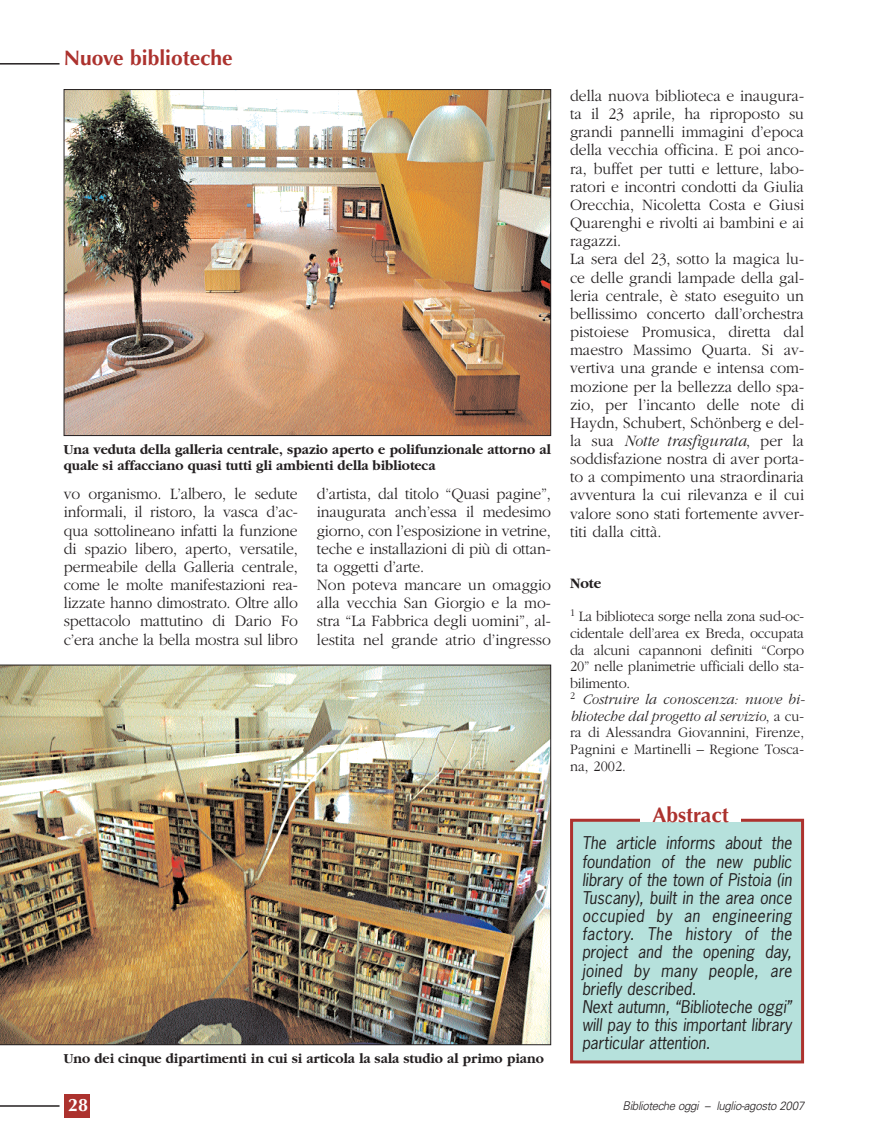
<style>
.page{position:relative;width:893px;height:1148px;background:#fff}
.page>*{position:absolute;margin:0;border:0;box-sizing:border-box;transform-origin:0 0}
.t1{font:700 21px "Optima";color:#ac322e}
.t2{font:700 18px "Optima";color:#fff}
.t3{font:300 16.5px/18.1px "Garamond";color:#231f20;scale:.95 1}
.t4{font:italic 16.5px/18.1px "News Gothic";color:#231f20;scale:.95 1}
.t5{font:300 15px/16.6px "Garamond";letter-spacing:-.01em;color:#231f20;scale:.95 1}
.t6{font:700 15px "Garamond";color:#231f20;scale:.95 1}
.t7{font:700 14.25px/15.8px "Garamond";color:#231f20;scale:.95 1}
.t8{font:italic 300 12px "Univers";letter-spacing:-.03em;color:#231f20;scale:.95 1}
.s1{font-style:italic}
</style>
<div class="page">
<hr style="left:0;top:1105px;width:60px;height:1px;background:#231f20">
<div style="left:64px;top:1094px;width:26px;height:23px;background:#ac322e"></div>
<hr style="left:0;top:63px;width:60px;height:2px;background:#231f20">
<img style="left:66px;top:91px;width:483px;height:343px">
<img style="left:0;top:665px;width:551px;height:380px">
<div style="left:571px;top:820px;width:231px;height:241px;background:#b6e1dc"></div>
<div style="left:570px;top:818px;width:234px;height:245px;border:3px solid #ac322e"></div>
<div style="left:640px;top:815px;width:100px;height:6px;background:#fff"></div>
<p class="t1" style="left:64px;top:49px;width:170px">Nuove biblioteche</p>
<p class="t7" style="left:64px;top:443px;width:514px">Una veduta della galleria centrale, spazio aperto e polifunzionale attorno al quale si affacciano quasi tutti gli ambienti della biblioteca</p>
<p class="t3" style="left:64px;top:486px;width:248px;text-align:justify">vo organismo. L’albero, le sedute informali, il ristoro, la vasca d’ac&shy;qua sottolineano infatti la funzione di spazio libero, aperto, versatile, permeabile della Galleria centrale, come le molte manifestazioni rea&shy;lizzate hanno dimostrato. Oltre allo spettacolo mattutino di Dario Fo c’era anche la bella mostra sul libro</p>
<p class="t3" style="left:317px;top:486px;width:248px">d’artista, dal titolo “Quasi pagine”, inaugurata anch’essa il medesimo giorno, con l’esposizione in vetrine, teche e installazioni di più di ottan&shy;ta oggetti d’arte.<br>Non poteva mancare un omaggio alla vecchia San Giorgio e la mo&shy;stra “La Fabbrica degli uomini”, al&shy;lestita nel grande atrio d’ingresso</p>
<p class="t7" style="left:64px;top:1051px;width:507px">Uno dei cinque dipartimenti in cui si articola la sala studio al primo piano</p>
<p class="t2" style="left:68px;top:1097px;width:22px">28</p>
<p class="t3" style="left:570px;top:88px;width:248px">della nuova biblioteca e inaugura&shy;ta il 23 aprile, ha riproposto su grandi pannelli immagini d’epoca della vecchia officina. E poi anco&shy;ra, buffet per tutti e letture, labo&shy;ratori e incontri condotti da Giulia<br>Orecchia, Nicoletta Costa e Giusi<br>Quarenghi e rivolti ai bambini e ai ragazzi.<br>La sera del 23, sotto la magica lu&shy;ce delle grandi lampade della gal&shy;leria centrale, è stato eseguito un bellissimo concerto dall’orchestra pistoiese Promusica, diretta dal maestro Massimo Quarta. Si av&shy;vertiva una grande e intensa com&shy;mozione per la bellezza dello spa&shy;zio, per l’incanto delle note di<br>Haydn, Schubert, Schönberg e del&shy;la sua <span class="s1">Notte trasfigurata</span>, per la soddisfazione nostra di aver porta&shy;to a compimento una straordinaria avventura la cui rilevanza e il cui valore sono stati fortemente avver&shy;titi dalla città.</p>
<p class="t6" style="left:570px;top:577px;width:34px">Note</p>
<p class="t5" style="left:570px;top:609px;width:248px"><sup>1</sup> La biblioteca sorge nella zona sud-oc&shy;cidentale dell’area ex Breda, occupata da alcuni capannoni definiti “Corpo 20” nelle planimetrie ufficiali dello sta&shy;bilimento.<br><sup>2</sup> <span class="s1">Costruire la conoscenza: nuove bi&shy;blioteche dal progetto al servizio</span>, a cu&shy;ra di Alessandra Giovannini, Firenze, Pagnini e Martinelli – Regione Tosca&shy;na, 2002.</p>
<p class="t1" style="left:652px;top:806px;width:78px">Abstract</p>
<p class="t4" style="left:582px;top:835px;width:222px">The article informs about the foundation of the new public library of the town of Pistoia (in<br>Tuscany), built in the area once occupied by an engineering factory. The history of the project and the opening day, joined by many people, are briefly described.<br>Next autumn, “Biblioteche oggi” will pay to this important library particular attention.</p>
<p class="t8" style="left:622px;top:1100px;width:193px">Biblioteche oggi – luglio-agosto 2007</p>
</div>
